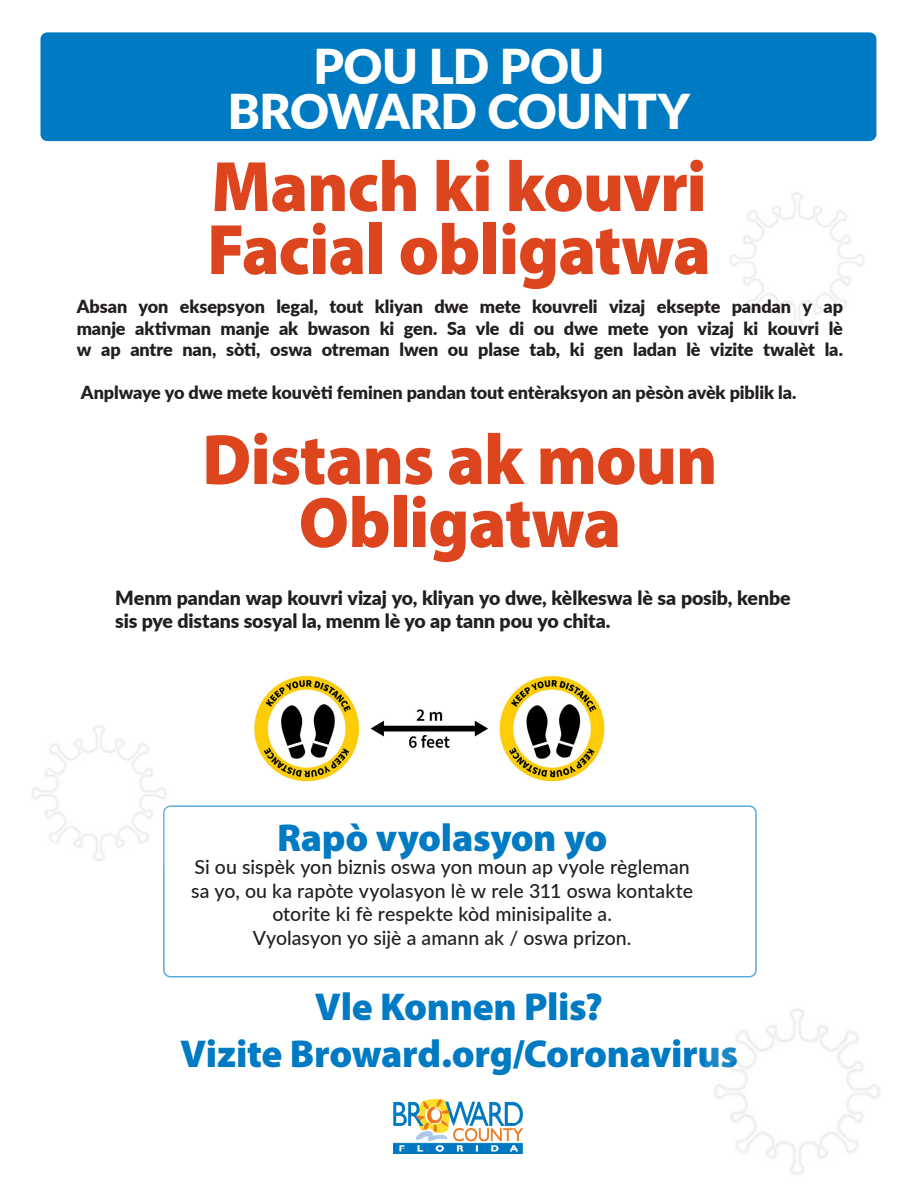
<style>
.page{position:relative;width:918px;height:1188px;background:#fff}
.page>*{position:absolute;margin:0;border:0;box-sizing:border-box;transform-origin:0 0}
.t1{font:900 72px/63px "Myriad Pro";letter-spacing:-.015em;color:#dc451e;scale:.96 1}
.t2{font:900 48px/45px "Lato";letter-spacing:-.01em;color:#fff;text-align:center}
.t3{font:900 39px "Myriad Pro";letter-spacing:-.01em;color:#007ac2}
.t4{font:500 19.5px/23.4px "Lato";color:#231f20;text-align:center}
.t5{font:900 19.5px/23.4px "Lato";letter-spacing:-.005em;color:#231f20}
.t6{font:900 18px/21.6px "Lato";letter-spacing:-.005em;color:#231f20;text-align:justify}
</style>
<div class="page">
<div style="left:163px;top:805px;width:594px;height:173px;border:2px solid #57abdb;border-radius:7px"></div>
<div style="left:40px;top:32px;width:836px;height:109px;background:#007ac2;border-radius:7px"></div>
<img style="left:393px;top:1100px;width:130px;height:54px">
<img style="left:254px;top:675px;width:351px;height:107px">
<p class="t2" style="left:228px;top:42px;width:464px">POU LD POU<br>BROWARD COUNTY</p>
<p class="t1" style="left:207px;top:152px;width:526px">Manch ki kouvri<br>Facial obligatwa</p>
<p class="t6" style="left:77px;top:295px;width:768px">Absan yon eksepsyon legal, tout kliyan dwe mete kouvreli vizaj eksepte pandan y ap manje aktivman manje ak bwason ki gen. Sa vle di ou dwe mete yon vizaj ki kouvri lè w ap antre nan, sòti, oswa otreman lwen ou plase tab, ki gen ladan lè vizite twalèt la.</p>
<p class="t6" style="left:81px;top:381px;width:717px">Anplwaye yo dwe mete kouvèti feminen pandan tout entèraksyon an pèsòn avèk piblik la.</p>
<p class="t1" style="left:202px;top:425px;width:538px">Distans ak moun</p>
<p class="t1" style="left:299px;top:488px;width:337px">Obligatwa</p>
<p class="t5" style="left:115px;top:585px;width:677px">Menm pandan wap kouvri vizaj yo, kliyan yo dwe, kèlkeswa lè sa posib, kenbe sis pye distans sosyal la, menm lè yo ap tann pou yo chita.</p>
<p class="t3" style="left:277px;top:812px;width:332px">Rapò vyolasyon yo</p>
<p class="t4" style="left:191px;top:855px;width:504px">Si ou sispèk yon biznis oswa yon moun ap vyole règleman sa yo, ou ka rapòte vyolasyon lè w rele 311 oswa kontakte otorite ki fè respekte kòd minisipalite a.</p>
<p class="t4" style="left:253px;top:925px;width:380px">Vyolasyon yo sijè a amann ak / oswa prizon.</p>
<p class="t3" style="left:315px;top:981px;width:290px">Vle Konnen Plis?</p>
<p class="t3" style="left:180px;top:1028px;width:559px">Vizite Broward.org/Coronavirus</p>
</div>
